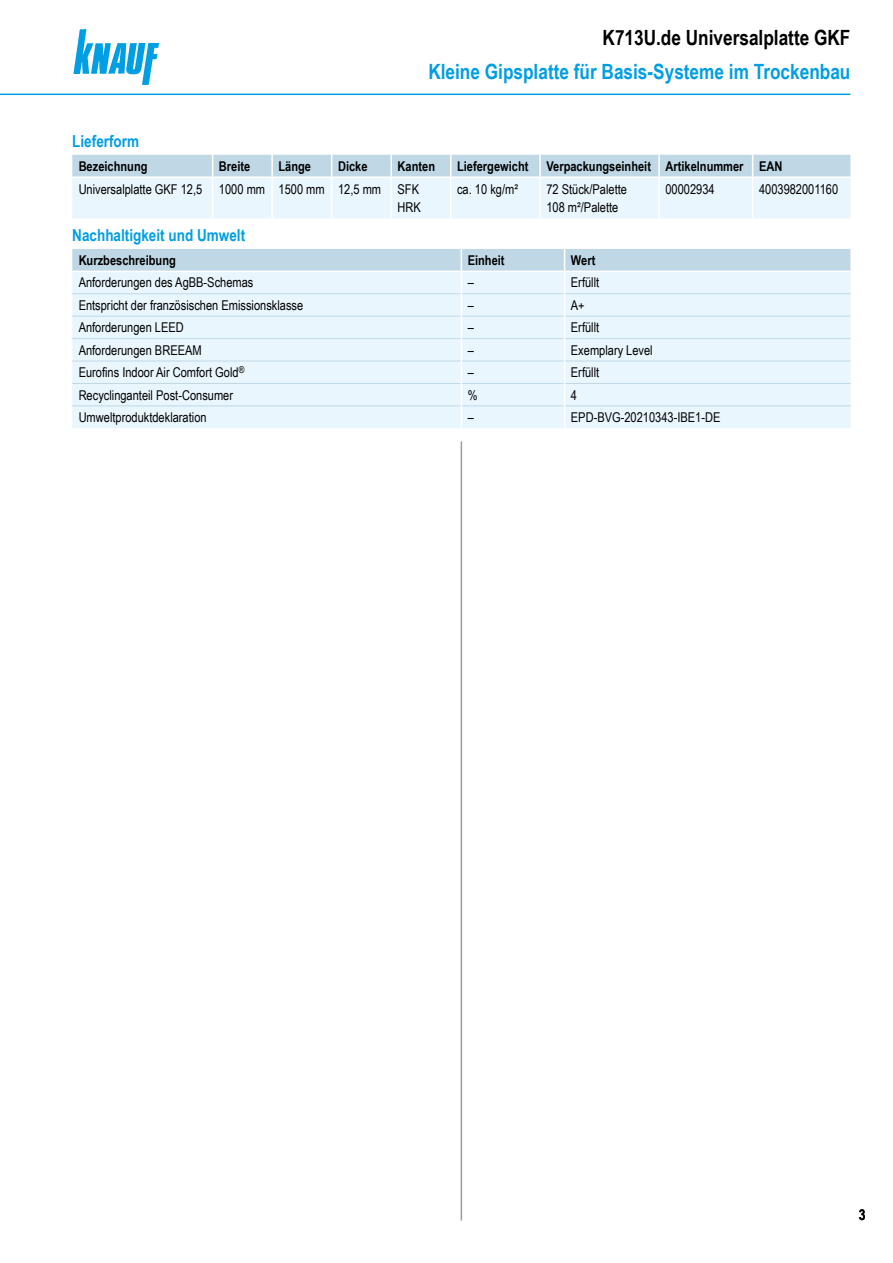
<style>
.page{position:relative;width:893px;height:1263px;background:#fff}
.page>*{position:absolute;margin:0;border:0;box-sizing:border-box;transform-origin:0 0}
.t1{font:700 21px "Arial Narrow";color:#009ee3}
.t2{font:700 21px "Arial Narrow";color:#000}
.Ue3_11cyan_TB{font:700 16.5px "Arial Narrow";color:#009ee3}
.Ue3_11cyan_Table_TB{font:700 16.5px "Arial Narrow";color:#009ee3}
.t3{font:700 15px "Arial Narrow";color:#000}
.Tab_Text{font:13.5px/18px "Arial Narrow";color:#000}
.Tab_Kopf{font:700 13.5px "Arial Narrow";color:#000}
</style>
<div class="page">
<img style="left:73px;top:30px;width:85px;height:54px">
<hr style="left:0;top:94px;width:850px;height:1px;background:#009ee3">
<hr style="left:461px;top:441px;width:1px;height:779px;background:#9c9c9d">
<svg style="left:72px;top:155px;width:778px;height:63px;background:#dcecf5"></svg>
<hr style="left:753px;top:176px;width:97px;height:2px;background:#fff">
<hr style="left:212px;top:177px;width:1px;height:41px;background:#fff">
<hr style="left:271px;top:177px;width:2px;height:41px;background:#fff">
<hr style="left:331px;top:177px;width:1px;height:41px;background:#fff">
<hr style="left:390px;top:177px;width:2px;height:41px;background:#fff">
<hr style="left:450px;top:177px;width:1px;height:41px;background:#fff">
<hr style="left:539px;top:177px;width:2px;height:41px;background:#fff">
<hr style="left:658px;top:177px;width:2px;height:41px;background:#fff">
<hr style="left:752px;top:177px;width:1px;height:41px;background:#fff">
<svg style="left:72px;top:249px;width:778px;height:179px;background:#e3f1fa"></svg>
<h1 class="t2" style="left:603px;top:22px;width:249px">K713U.de Universalplatte GKF</h1>
<h1 class="t1" style="left:428px;top:56px;width:424px">Kleine Gipsplatte für Basis-Systeme im Trockenbau</h1>
<p class="Ue3_11cyan_Table_TB" style="left:72px;top:129px;width:68px">Lieferform</p>
<p class="Tab_Kopf" style="left:79px;top:156px;width:70px">Bezeichnung</p>
<p class="Tab_Kopf" style="left:219px;top:156px;width:33px">Breite</p>
<p class="Tab_Kopf" style="left:279px;top:156px;width:34px">Länge</p>
<p class="Tab_Kopf" style="left:338px;top:156px;width:31px">Dicke</p>
<p class="Tab_Kopf" style="left:398px;top:156px;width:39px">Kanten</p>
<p class="Tab_Kopf" style="left:457px;top:156px;width:73px">Liefergewicht</p>
<p class="Tab_Kopf" style="left:546px;top:156px;width:106px">Verpackungseinheit</p>
<p class="Tab_Kopf" style="left:665px;top:156px;width:80px">Artikelnummer</p>
<p class="Tab_Kopf" style="left:759px;top:156px;width:25px">EAN</p>
<p class="Tab_Text" style="left:79px;top:180px;width:125px">Universalplatte GKF 12,5</p>
<p class="Tab_Text" style="left:219px;top:180px;width:48px">1000 mm</p>
<p class="Tab_Text" style="left:279px;top:180px;width:48px">1500 mm</p>
<p class="Tab_Text" style="left:338px;top:180px;width:45px">12,5 mm</p>
<p class="Tab_Text" style="left:398px;top:180px;width:25px">SFK<br>HRK</p>
<p class="Tab_Text" style="left:457px;top:180px;width:62px">ca. 10 kg/m²</p>
<p class="Tab_Text" style="left:546px;top:180px;width:82px">72 Stück/Palette<br>108 m²/Palette</p>
<p class="Tab_Text" style="left:665px;top:180px;width:51px">00002934</p>
<p class="Tab_Text" style="left:759px;top:180px;width:81px">4003982001160</p>
<p class="Ue3_11cyan_TB" style="left:72px;top:223px;width:174px">Nachhaltigkeit und Umwelt</p>
<p class="Tab_Kopf" style="left:79px;top:250px;width:99px">Kurzbeschreibung</p>
<p class="Tab_Kopf" style="left:468px;top:250px;width:38px">Einheit</p>
<p class="Tab_Kopf" style="left:571px;top:250px;width:26px">Wert</p>
<p class="Tab_Text" style="left:79px;top:273px;width:176px">Anforderungen des AgBB-Schemas</p>
<p class="Tab_Text" style="left:468px;top:273px;width:8px">–</p>
<p class="Tab_Text" style="left:571px;top:273px;width:30px">Erfüllt</p>
<p class="Tab_Text" style="left:79px;top:296px;width:226px">Entspricht der französischen Emissionsklasse</p>
<p class="Tab_Text" style="left:468px;top:296px;width:8px">–</p>
<p class="Tab_Text" style="left:571px;top:296px;width:15px">A+</p>
<p class="Tab_Text" style="left:79px;top:318px;width:107px">Anforderungen LEED</p>
<p class="Tab_Text" style="left:468px;top:318px;width:8px">–</p>
<p class="Tab_Text" style="left:571px;top:318px;width:30px">Erfüllt</p>
<p class="Tab_Text" style="left:79px;top:340px;width:125px">Anforderungen BREEAM</p>
<p class="Tab_Text" style="left:468px;top:340px;width:8px">–</p>
<p class="Tab_Text" style="left:571px;top:340px;width:83px">Exemplary Level</p>
<p class="Tab_Text" style="left:79px;top:363px;width:167px">Eurofins Indoor Air Comfort Gold<sup>®</sup></p>
<p class="Tab_Text" style="left:468px;top:363px;width:8px">–</p>
<p class="Tab_Text" style="left:571px;top:363px;width:30px">Erfüllt</p>
<p class="Tab_Text" style="left:79px;top:385px;width:156px">Recyclinganteil Post-Consumer</p>
<p class="Tab_Text" style="left:468px;top:385px;width:11px">%</p>
<p class="Tab_Text" style="left:571px;top:385px;width:8px">4</p>
<p class="Tab_Text" style="left:79px;top:408px;width:129px">Umweltproduktdeklaration</p>
<p class="Tab_Text" style="left:468px;top:408px;width:8px">–</p>
<p class="Tab_Text" style="left:571px;top:408px;width:151px">EPD-BVG-20210343-IBE1-DE</p>
<p class="t3" style="left:859px;top:1204px;width:8px">3</p>
</div>
